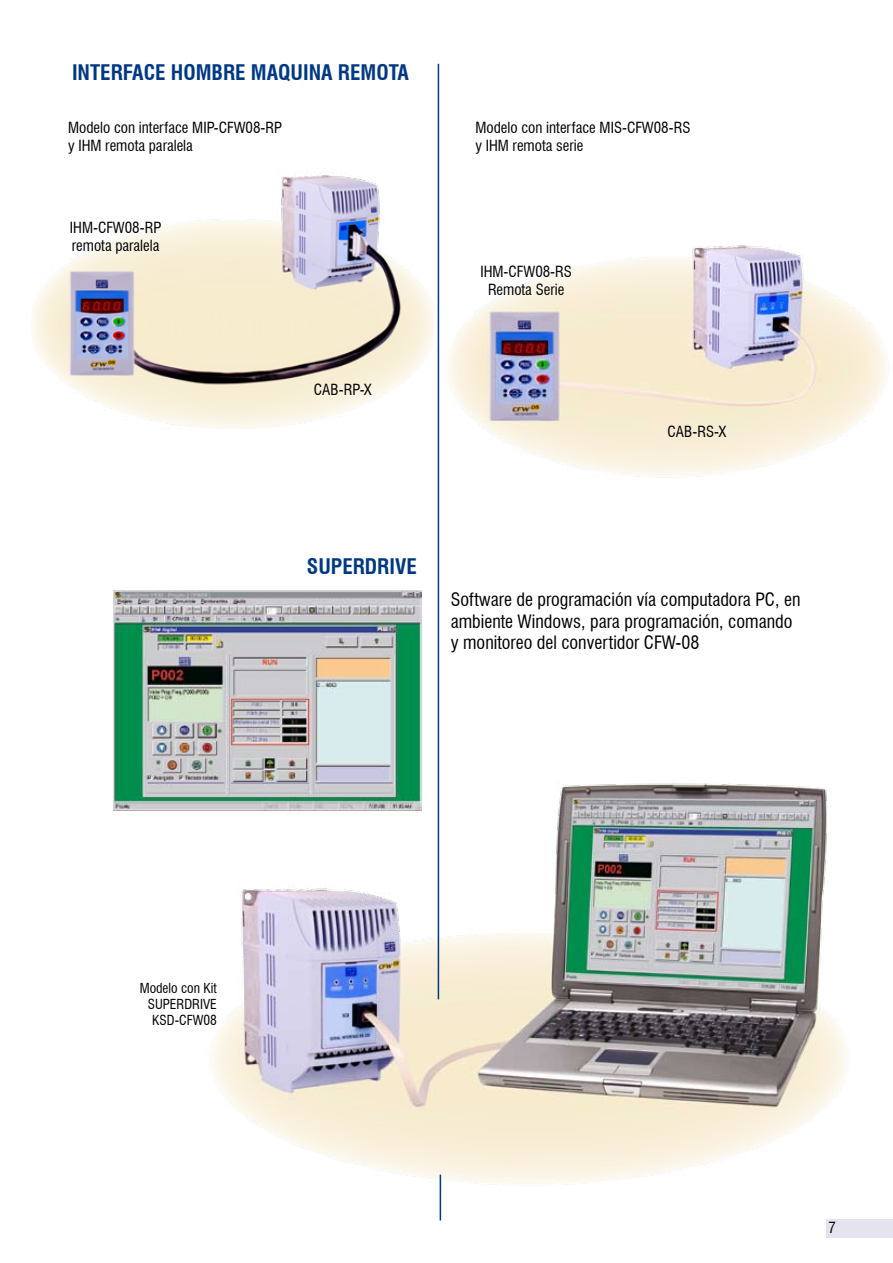
<style>
.page{position:relative;width:893px;height:1263px;background:#fff}
.page>*{position:absolute;margin:0;border:0;box-sizing:border-box;transform-origin:0 0}
.t1{font:700 condensed 21px "Swiss 721 BT";color:#003882}
.t2{font:condensed 18px/21.6px "Swiss 721 BT";color:#000}
.t3{font:condensed 15px/18px "Swiss 721 BT";color:#000}
.t4{font:condensed 13.5px/16.2px "Swiss 721 BT";color:#000;text-align:right}
</style>
<div class="page">
<div style="left:826px;top:1219px;width:67px;height:19px;background:#e4e3ee"></div>
<img style="left:32px;top:163px;width:408px;height:277px">
<img style="left:448px;top:245px;width:439px;height:233px">
<img style="left:212px;top:763px;width:636px;height:443px">
<img style="left:113px;top:590px;width:308px;height:221px">
<hr style="left:440px;top:1174px;width:1px;height:46px;background:#003882">
<hr style="left:438px;top:64px;width:1px;height:935px;background:#003882">
<h1 class="t1" style="left:72px;top:60px;width:339px">INTERFACE HOMBRE MAQUINA REMOTA</h1>
<p class="t3" style="left:68px;top:119px;width:216px">Modelo con interface MIP-CFW08-RP y IHM remota paralela</p>
<p class="t3" style="left:70px;top:218px;width:93px">IHM-CFW08-RP remota paralela</p>
<p class="t3" style="left:314px;top:380px;width:59px">CAB-RP-X</p>
<p class="t3" style="left:475px;top:119px;width:217px">Modelo con interface MIS-CFW08-RS y IHM remota serie</p>
<p class="t3" style="left:480px;top:263px;width:93px;text-align:center">IHM-CFW08-RS<br>Remota Serie</p>
<p class="t3" style="left:667px;top:422px;width:60px">CAB-RS-X</p>
<h1 class="t1" style="left:307px;top:554px;width:111px">SUPERDRIVE</h1>
<p class="t2" style="left:451px;top:589px;width:351px">Software de programación vía computadora PC, en ambiente Windows, para programación, comando y monitoreo del convertidor CFW-08</p>
<p class="t4" style="left:140px;top:979px;width:79px">Modelo con Kit<br>SUPERDRIVE<br>KSD-CFW08</p>
</div>
